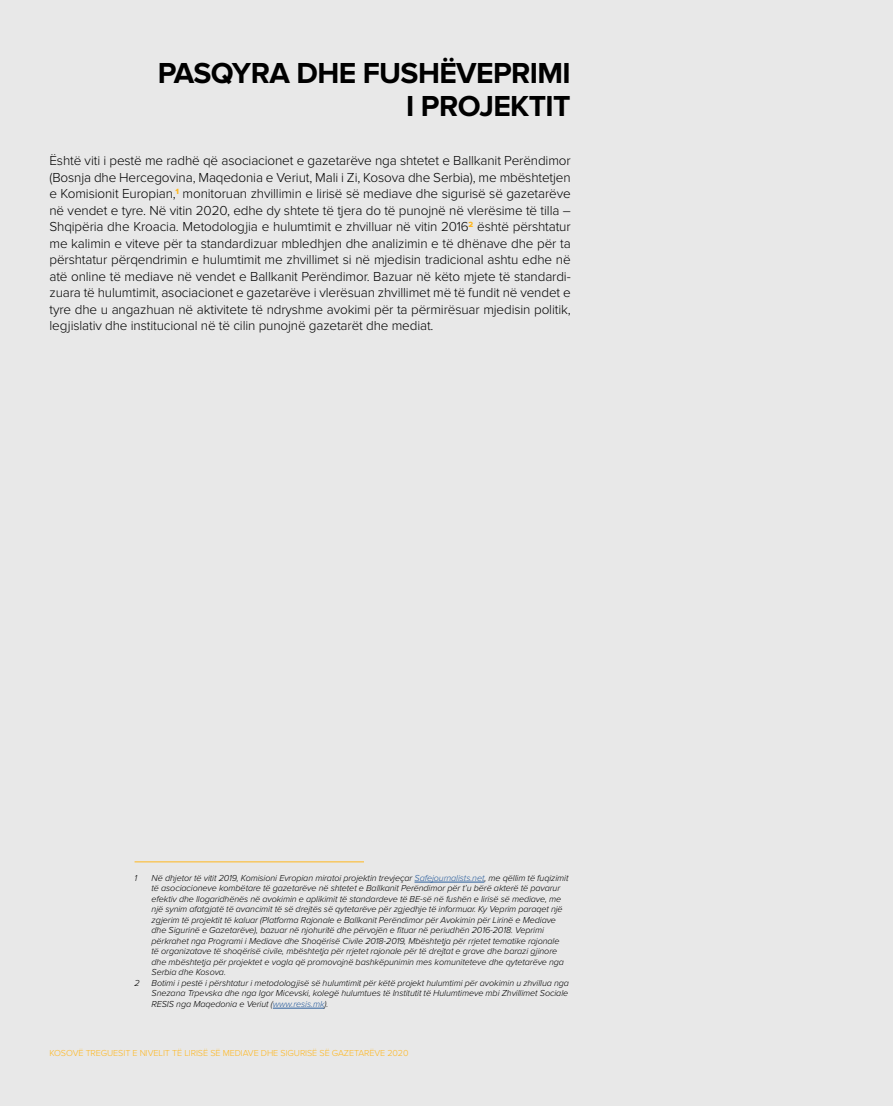
<style>
.page{position:relative;width:893px;height:1106px;background:#fff}
.page>*{position:absolute;margin:0;border:0;box-sizing:border-box;transform-origin:0 0}
.t1{font:700 30px/33px "Proxima Nova";letter-spacing:-.02em;color:#000;text-align:right}
.t2{font:300 13.5px/16.5px "Proxima Nova";letter-spacing:-.01em;color:#000;text-align:justify}
.t3{font:italic 300 9px/10.5px "Proxima Nova";letter-spacing:-.01em;color:#000}
.t4{font:300 9px "Proxima Nova";letter-spacing:-.01em;color:#ffb71e}
.s1{color:#275b9b}
</style>
<div class="page">
<div style="left:0;top:0;width:892px;height:1106px;background:#e8e8e8"></div>
<hr style="left:135px;top:861px;width:229px;height:1px;background:#ffb71e">
<hr style="left:414px;top:881px;width:70px;height:1px;background:#275b9b">
<hr style="left:273px;top:1007px;width:51px;height:1px;background:#275b9b">
<h1 class="t1" style="left:158px;top:57px;width:414px">PASQYRA DHE FUSHËVEPRIMI<br>I PROJEKTIT</h1>
<p class="t2" style="left:49px;top:152px;width:523px">Është viti i pestë me radhë që asociacionet e gazetarëve nga shtetet e Ballkanit Perëndimor (Bosnja dhe Hercegovina, Maqedonia e Veriut, Mali i Zi, Kosova dhe Serbia), me mbështetjen e Komisionit Europian,<sup>1</sup> monitoruan zhvillimin e lirisë së mediave dhe sigurisë së gazetarëve në vendet e tyre. Në vitin 2020, edhe dy shtete të tjera do të punojnë në vlerësime të tilla – Shqipëria dhe Kroacia. Metodologjia e hulumtimit e zhvilluar në vitin 2016<sup>2</sup> është përshtatur me kalimin e viteve për ta standardizuar mbledhjen dhe analizimin e të dhënave dhe për ta përshtatur përqendrimin e hulumtimit me zhvillimet si në mjedisin tradicional ashtu edhe në atë online të mediave në vendet e Ballkanit Perëndimor. Bazuar në këto mjete të standardi&shy;zuara të hulumtimit, asociacionet e gazetarëve i vlerësuan zhvillimet më të fundit në vendet e tyre dhe u angazhuan në aktivitete të ndryshme avokimi për ta përmirësuar mjedisin politik, legjislativ dhe institucional në të cilin punojnë gazetarët dhe mediat.</p>
<p class="t3" style="left:135px;top:872px;width:4px">1</p>
<p class="t3" style="left:152px;top:872px;width:418px">Në dhjetor të vitit 2019, Komisioni Evropian miratoi projektin trevjeçar <span class="s1">Safejournalists.net</span>, me qëllim të fuqizimit të asociacioneve kombëtare të gazetarëve në shtetet e Ballkanit Perëndimor për t’u bërë akterë të pavarur efektiv dhe llogaridhënës në avokimin e aplikimit të standardeve të BE-së në fushën e lirisë së mediave, me një synim afatgjatë të avancimit të së drejtës së qytetarëve për zgjedhje të informuar. Ky Veprim paraqet një zgjerim të projektit të kaluar (Platforma Rajonale e Ballkanit Perëndimor për Avokimin për Lirinë e Mediave dhe Sigurinë e Gazetarëve), bazuar në njohuritë dhe përvojën e fituar në periudhën 2016-2018. Veprimi përkrahet nga Programi i Mediave dhe Shoqërisë Civile 2018-2019, Mbështetja për rrjetet tematike rajonale të organizatave të shoqërisë civile, mbështetja për rrjetet rajonale për të drejtat e grave dhe barazi gjinore dhe mbështetja për projektet e vogla që promovojnë bashkëpunimin mes komuniteteve dhe qytetarëve nga Serbia dhe Kosova.</p>
<p class="t3" style="left:135px;top:977px;width:7px">2</p>
<p class="t3" style="left:152px;top:977px;width:419px;text-align:justify">Botimi i pestë i përshtatur i metodologjisë së hulumtimit për këtë projekt hulumtimi për avokimin u zhvillua nga Snezana Trpevska dhe nga Igor Micevski, kolegë hulumtues të Institutit të Hulumtimeve mbi Zhvillimet Sociale RESIS nga Maqedonia e Veriut (<span class="s1">www.resis.mk</span>).</p>
<p class="t4" style="left:50px;top:1048px;width:360px">KOSOVË TREGUESIT E NIVELIT TË LIRISË SË MEDIAVE DHE SIGURISË SË GAZETARËVE 2020</p>
</div>
